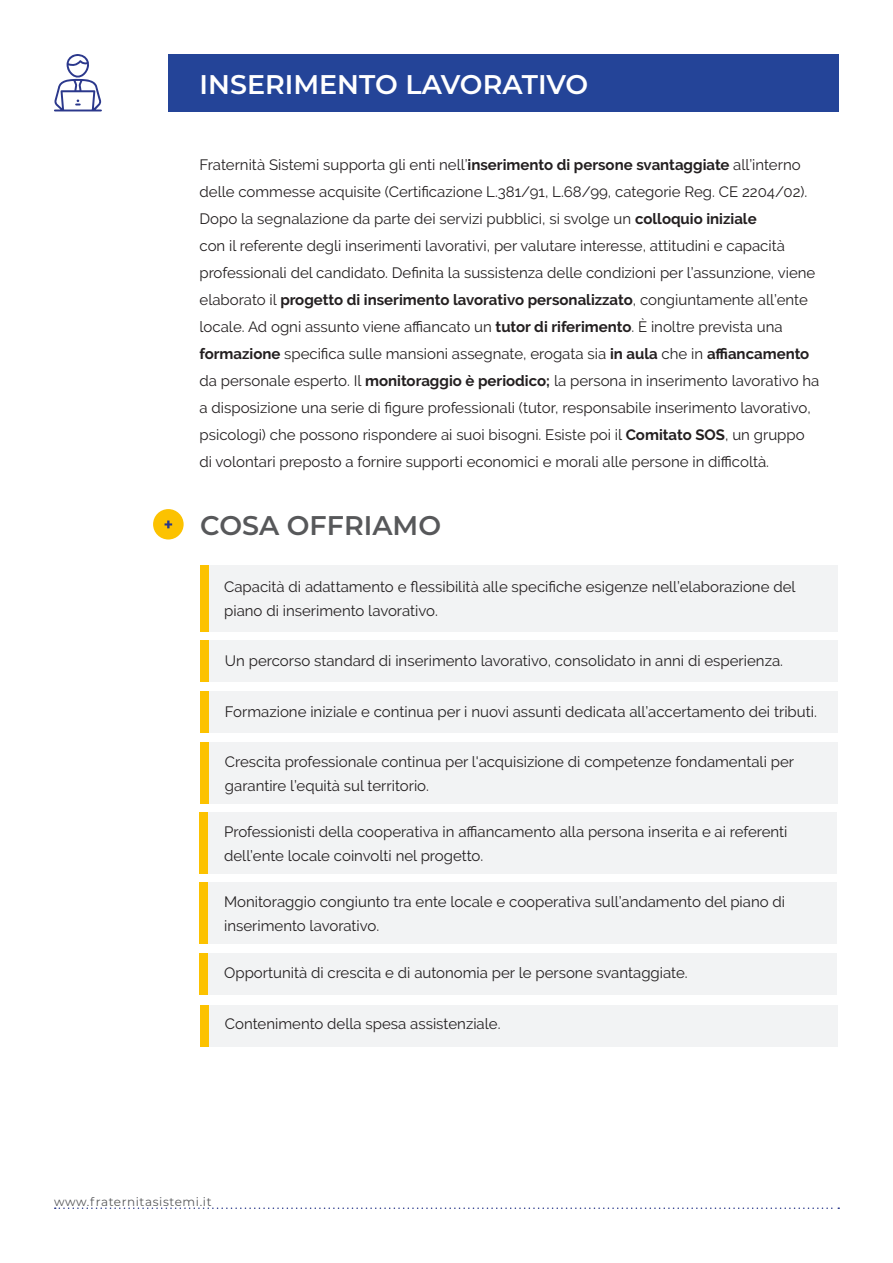
<style>
.page{position:relative;width:893px;height:1263px;background:#fff}
.page>*{position:absolute;margin:0;border:0;box-sizing:border-box;transform-origin:0 0}
.t1{font:600 27px "Montserrat";color:#fff}
.t2{font:600 27px "Montserrat";color:#57585a}
.t3{font:15px/27px "Raleway";color:#231f20}
.t4{font:12px "Montserrat";letter-spacing:.05em;color:#57585a}
.s1{font-weight:700}
</style>
<div class="page">
<div style="left:169px;top:54px;width:670px;height:57px;background:#244498"></div>
<div style="left:200px;top:565px;width:638px;height:66px;background:#f2f3f4"></div>
<div style="left:200px;top:640px;width:638px;height:42px;background:#f2f3f4"></div>
<div style="left:200px;top:691px;width:638px;height:42px;background:#f2f3f4"></div>
<div style="left:200px;top:742px;width:638px;height:62px;background:#f2f3f4"></div>
<div style="left:200px;top:1004px;width:638px;height:42px;background:#f2f3f4"></div>
<div style="left:200px;top:565px;width:9px;height:66px;background:#fcc200"></div>
<div style="left:200px;top:640px;width:9px;height:42px;background:#fcc200"></div>
<div style="left:200px;top:691px;width:9px;height:42px;background:#fcc200"></div>
<div style="left:200px;top:742px;width:9px;height:62px;background:#fcc200"></div>
<div style="left:200px;top:1004px;width:9px;height:42px;background:#fcc200"></div>
<svg style="left:55px;top:1207px;width:784px;height:2px"></svg>
<div style="left:153px;top:509px;width:31px;height:30px;background:#fcc200;border-radius:50%"></div>
<svg style="left:165px;top:520px;width:7px;height:8px"></svg>
<div style="left:200px;top:812px;width:637px;height:61px;background:#f2f3f4"></div>
<div style="left:200px;top:812px;width:8px;height:61px;background:#fcc200"></div>
<div style="left:200px;top:882px;width:637px;height:62px;background:#f2f3f4"></div>
<div style="left:200px;top:882px;width:8px;height:62px;background:#fcc200"></div>
<div style="left:200px;top:953px;width:637px;height:42px;background:#f2f3f4"></div>
<div style="left:200px;top:953px;width:8px;height:42px;background:#fcc200"></div>
<svg style="left:54px;top:54px;width:48px;height:57px"></svg>
<p class="t1" style="left:200px;top:65px;width:390px">INSERIMENTO LAVORATIVO</p>
<p class="t3" style="left:200px;top:151px;width:621px">Fraternità Sistemi supporta gli enti nell’<span class="s1">inserimento di persone svantaggiate</span> all’interno delle commesse acquisite (Certificazione L.381/91, L.68/99, categorie Reg. CE 2204/02).<br>Dopo la segnalazione da parte dei servizi pubblici, si svolge un <span class="s1">colloquio iniziale<br></span>con il referente degli inserimenti lavorativi, per valutare interesse, attitudini e capacità professionali del candidato. Definita la sussistenza delle condizioni per l’assunzione, viene elaborato il <span class="s1">progetto di inserimento lavorativo personalizzato</span>, congiuntamente all’ente locale. Ad ogni assunto viene affiancato un <span class="s1">tutor di riferimento</span>. È inoltre prevista una <span class="s1">formazione</span> specifica sulle mansioni assegnate, erogata sia <span class="s1">in aula</span> che in <span class="s1">affiancamento </span>da personale esperto. Il <span class="s1">monitoraggio è periodico;</span> la persona in inserimento lavorativo ha a disposizione una serie di figure professionali (tutor, responsabile inserimento lavorativo, psicologi) che possono rispondere ai suoi bisogni. Esiste poi il <span class="s1">Comitato SOS</span>, un gruppo di volontari preposto a fornire supporti economici e morali alle persone in difficoltà.</p>
<p class="t2" style="left:200px;top:506px;width:242px">COSA OFFRIAMO</p>
<p class="t3" style="left:224px;top:575px;width:573px;line-height:24px">Capacità di adattamento e flessibilità alle specifiche esigenze nell’elaborazione del piano di inserimento lavorativo.</p>
<p class="t3" style="left:225px;top:647px;width:560px">Un percorso standard di inserimento lavorativo, consolidato in anni di esperienza.</p>
<p class="t3" style="left:225px;top:698px;width:593px">Formazione iniziale e continua per i nuovi assunti dedicata all’accertamento dei tributi.</p>
<p class="t3" style="left:225px;top:750px;width:571px;line-height:24px">Crescita professionale continua per l'acquisizione di competenze fondamentali per garantire l’equità sul territorio.</p>
<p class="t3" style="left:224px;top:819px;width:565px;line-height:24px">Professionisti della cooperativa in affiancamento alla persona inserita e ai referenti dell’ente locale coinvolti nel progetto.</p>
<p class="t3" style="left:224px;top:890px;width:562px;line-height:24px">Monitoraggio congiunto tra ente locale e cooperativa sull’andamento del piano di inserimento lavorativo.</p>
<p class="t3" style="left:224px;top:959px;width:465px">Opportunità di crescita e di autonomia per le persone svantaggiate.</p>
<p class="t3" style="left:225px;top:1010px;width:277px">Contenimento della spesa assistenziale.</p>
<p class="t4" style="left:54px;top:1193px;width:159px">www.fraternitasistemi.it</p>
</div>
